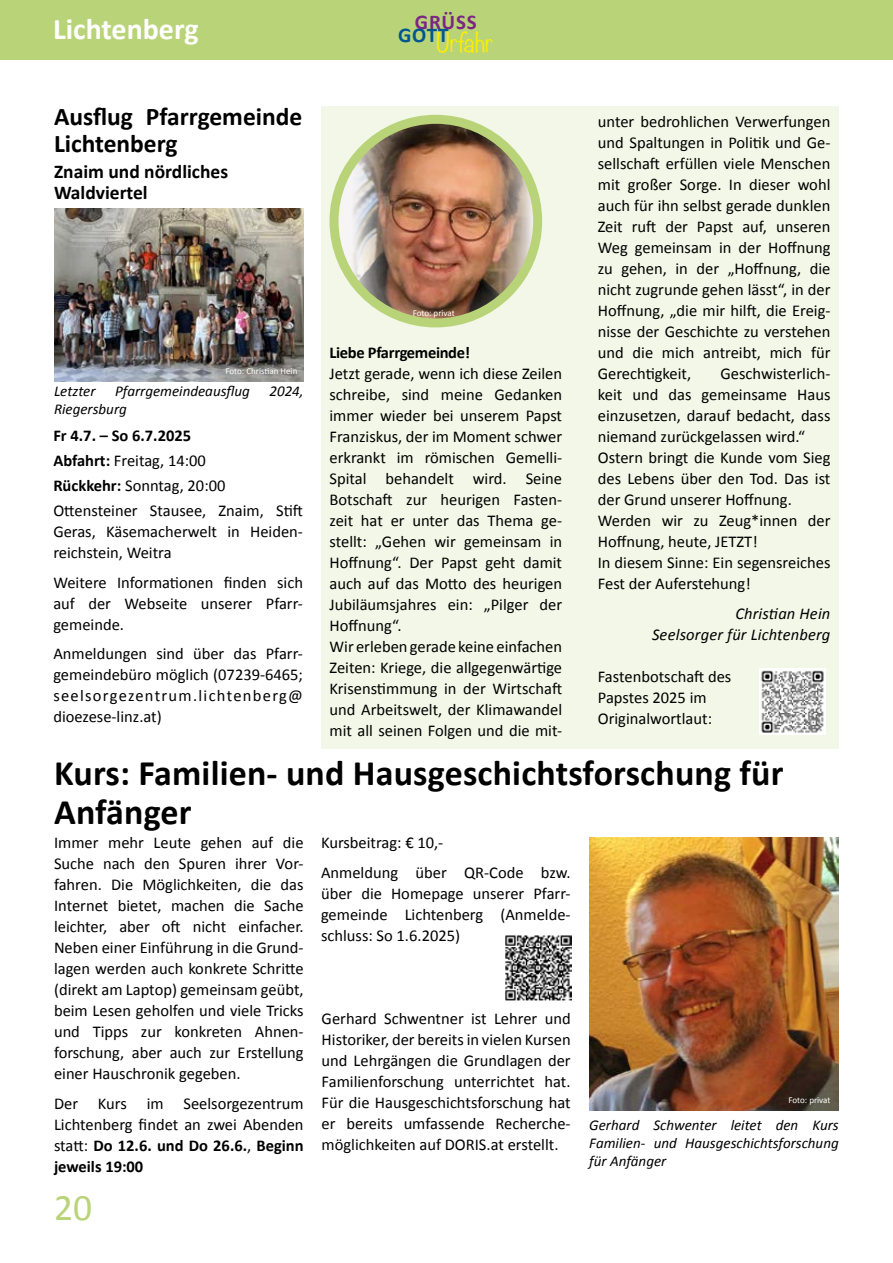
<style>
.page{position:relative;width:893px;height:1263px;background:#fff}
.page>*{position:absolute;margin:0;border:0;box-sizing:border-box;transform-origin:0 0}
.t1{font:37.5px "Calibri";color:#b9d478}
.t2{font:700 36px/39px "Calibri";letter-spacing:.005em;color:#000}
.t3{font:700 30px "Calibri";color:#fff}
.t4{font:700 25.5px/27px "Calibri";color:#000}
.t5{font:300 24px "Noteworthy";color:#ffed00}
.t6{font:700 21px "Calibri";letter-spacing:.04em;color:#7b2684}
.t7{font:700 19.5px/21px "Calibri";color:#000}
.t8{font:16.5px/21px "Calibri";color:#000;text-align:justify}
.t9{font:italic 16.5px/21px "Calibri";letter-spacing:.01em;color:#000;text-align:right}
.t10{font:700 16.5px "Calibri";letter-spacing:-.02em;color:#000}
.t11{font:italic 15px/18px "Calibri";color:#000;text-align:justify}
.t12{font:9px "Calibri";color:#fff}
.s1{font-weight:700}
</style>
<div class="page">
<div style="left:483px;top:106px;width:356px;height:642px;background:#f2f7e7"></div>
<img style="left:590px;top:837px;width:248px;height:273px">
<div style="left:0;top:0;width:893px;height:60px;background:#b9d478"></div>
<div style="left:321px;top:106px;width:250px;height:642px;background:#f2f7e7"></div>
<svg style="left:334px;top:119px;width:204px;height:204px"></svg>
<img style="left:352px;top:119px;width:180px;height:204px">
<div style="left:330px;top:115px;width:212px;height:212px;border:9px solid #b9d478;border-radius:50%"></div>
<img style="left:505px;top:935px;width:66px;height:65px">
<img style="left:759px;top:668px;width:67px;height:67px">
<img style="left:54px;top:208px;width:250px;height:174px">
<h3 class="t3" style="left:53px;top:10px;width:147px">Lichtenberg</h3>
<p class="t6" style="left:415px;top:8px;width:64px">GRÜSS</p>
<h3 class="t5" style="left:398px;top:22px;width:97px"><sup>GOTT</sup>Urfahr</h3>
<h3 class="t4" style="left:54px;top:103px;width:250px">Ausflug Pfarrgemeinde<br>Lichtenberg</h3>
<p class="t7" style="left:54px;top:161px;width:176px">Znaim und nördliches<br>Waldviertel</p>
<p class="t12" style="left:225px;top:366px;width:73px">Foto: Christian Hein</p>
<p class="t11" style="left:54px;top:382px;width:43px">Letzter</p>
<p class="t11" style="left:115px;top:382px;width:136px">Pfarrgemeindeausflug</p>
<p class="t11" style="left:269px;top:382px;width:36px">2024,</p>
<p class="t11" style="left:54px;top:400px;width:74px">Riegersburg</p>
<p class="t8" style="left:53px;top:423px;width:251px;line-height:25.2px;text-align:left"><span class="s1">Fr 4.7. – So 6.7.2025<br>Abfahrt:</span> Freitag, 14:00<br><span class="s1">Rückkehr:</span> Sonntag, 20:00<br>Ottensteiner Stausee, Znaim, Stift</p>
<p class="t8" style="left:53px;top:521px;width:251px">Geras, Käsemacherwelt in Heiden&shy;reichstein, Weitra</p>
<p class="t8" style="left:53px;top:572px;width:251px">Weitere Informationen finden sich auf der Webseite unserer Pfarr&shy;gemeinde.</p>
<p class="t8" style="left:53px;top:643px;width:251px">Anmeldungen sind über das Pfarr&shy;gemeindebüro möglich (07239-6465; seelsorgezentrum.lichtenberg@ dioezese-linz.at)</p>
<p class="t12" style="left:413px;top:307px;width:43px">Foto: privat</p>
<p class="t10" style="left:330px;top:342px;width:142px">Liebe Pfarrgemeinde!</p>
<p class="t8" style="left:330px;top:363px;width:234px;text-align:left">Jetzt gerade, wenn ich diese Zeilen schreibe, sind meine Gedanken immer wieder bei unserem Papst<br>Franziskus, der im Moment schwer erkrankt im römischen Gemelli-<br>Spital behandelt wird. Seine<br>Botschaft zur heurigen Fasten&shy;zeit hat er unter das Thema ge&shy;stellt: „Gehen wir gemeinsam in<br>Hoffnung“. Der Papst geht damit auch auf das Motto des heurigen<br>Jubiläumsjahres ein: „Pilger der<br>Hoffnung“.<br>Wir erleben gerade keine einfachen<br>Zeiten: Kriege, die allgegenwärtige<br>Krisenstimmung in der Wirtschaft und Arbeitswelt, der Klimawandel mit all seinen Folgen und die mit-</p>
<p class="t8" style="left:598px;top:111px;width:234px">unter bedrohlichen Verwerfungen und Spaltungen in Politik und Ge&shy;sellschaft erfüllen viele Menschen mit großer Sorge. In dieser wohl auch für ihn selbst gerade dunklen Zeit ruft der Papst auf, unseren Weg gemeinsam in der Hoffnung zu gehen, in der „Hoffnung, die nicht zugrunde gehen lässt“, in der Hoffnung, „die mir hilft, die Ereig&shy;nisse der Geschichte zu verstehen und die mich antreibt, mich für Gerechtigkeit,</p>
<p class="t8" style="left:598px;top:363px;width:234px;text-align:left;text-indent:123px">Geschwisterlich&shy;keit und das gemeinsame Haus einzusetzen, darauf bedacht, dass niemand zurückgelassen wird.“<br>Ostern bringt die Kunde vom Sieg des Lebens über den Tod. Das ist der Grund unserer Hoffnung.<br>Werden wir zu Zeug*innen der<br>Hoffnung, heute, JETZT!<br>In diesem Sinne: Ein segensreiches<br>Fest der Auferstehung!</p>
<p class="t9" style="left:652px;top:602px;width:180px">Christian Hein<br>Seelsorger für Lichtenberg</p>
<p class="t8" style="left:598px;top:666px;width:135px;text-align:left">Fastenbotschaft des<br>Papstes 2025 im<br>Originalwortlaut:</p>
<h2 class="t2" style="left:54px;top:754px;width:731px">Kurs: Familien- und Hausgeschichtsforschung für<br>Anfänger</h2>
<p class="t8" style="left:321px;top:828px;width:251px;line-height:29.5px">Kursbeitrag: € 10,-<br>Anmeldung über QR-Code bzw.</p>
<p class="t8" style="left:321px;top:882px;width:251px">über die Homepage unserer Pfarr&shy;gemeinde Lichtenberg (Anmelde&shy;schluss: So 1.6.2025)</p>
<p class="t8" style="left:54px;top:832px;width:251px">Immer mehr Leute gehen auf die Suche nach den Spuren ihrer Vor&shy;fahren. Die Möglichkeiten, die das Internet bietet, machen die Sache leichter, aber oft nicht einfacher.<br>Neben einer Einführung in die Grund&shy;lagen werden auch konkrete Schritte (direkt am Laptop) gemeinsam geübt, beim Lesen geholfen und viele Tricks und Tipps zur konkreten Ahnen&shy;forschung, aber auch zur Erstellung einer Hauschronik gegeben.</p>
<p class="t8" style="left:54px;top:1093px;width:251px">Der Kurs im Seelsorgezentrum Lichtenberg findet an zwei Abenden statt: <span class="s1">Do 12.6. und Do 26.6.</span>, <span class="s1">Beginn jeweils 19:00</span></p>
<p class="t8" style="left:322px;top:1008px;width:251px">Gerhard Schwentner ist Lehrer und Historiker, der bereits in vielen Kursen und Lehrgängen die Grundlagen der Familienforschung unterrichtet hat.<br>Für die Hausgeschichtsforschung hat er bereits umfassende Recherche&shy;möglichkeiten auf DORIS.at erstellt.</p>
<p class="t12" style="left:788px;top:1094px;width:43px">Foto: privat</p>
<p class="t11" style="left:589px;top:1115px;width:251px">Gerhard Schwenter leitet den Kurs Familien- und Hausgeschichtsforschung für Anfänger</p>
<h1 class="t1" style="left:54px;top:1184px;width:40px">20</h1>
</div>
